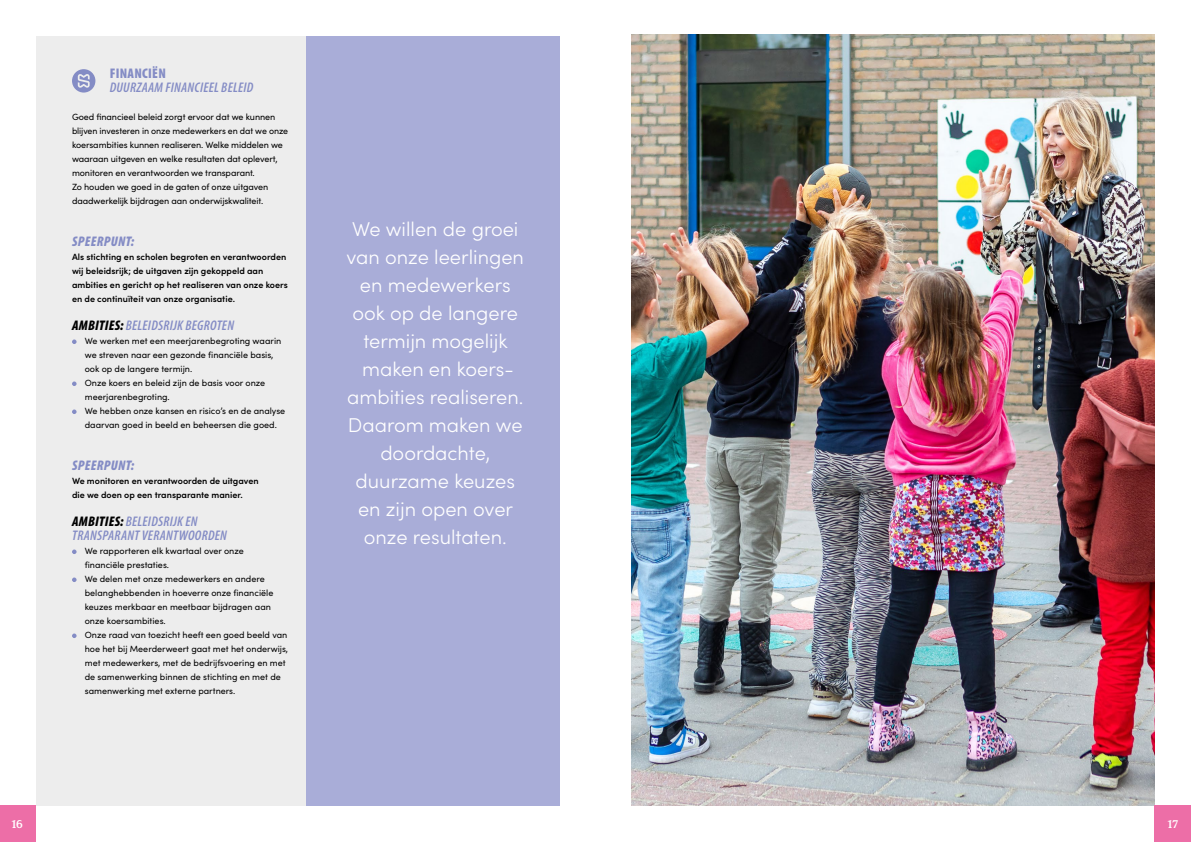
<style>
.page{position:relative;width:1191px;height:842px;background:#fff}
.page>*{position:absolute;margin:0;border:0;box-sizing:border-box;transform-origin:0 0}
.t1{font:300 20px/28px "Sofia Pro";color:#fff;text-align:center}
.t2{font:italic 600 condensed 14px/14px "Myriad Pro";letter-spacing:.02em;color:#848cc5}
.t3{font:italic 900 condensed 14px "Myriad Pro";letter-spacing:.02em;color:#848cc5}
.t4{font:900 condensed 14px "Myriad Pro";letter-spacing:.02em;color:#848cc5}
.t5{font:500 11px "New Spirit";color:#fff}
.t6{font:9px/14px "Sofia Pro";color:#000}
.t7{font:600 9px/14px "Sofia Pro";color:#000}
.s1{font-weight:900;color:#000}
</style>
<div class="page">
<div style="left:36px;top:36px;width:523px;height:770px;background:#ededed"></div>
<div style="left:306px;top:36px;width:253px;height:770px;background:#a9add8"></div>
<div style="left:0;top:806px;width:35px;height:36px;background:#ed6ea7"></div>
<svg style="left:72px;top:339px;width:5px;height:5px"></svg>
<svg style="left:72px;top:381px;width:5px;height:5px"></svg>
<svg style="left:72px;top:409px;width:5px;height:5px"></svg>
<svg style="left:72px;top:549px;width:5px;height:5px"></svg>
<svg style="left:72px;top:577px;width:5px;height:5px"></svg>
<svg style="left:72px;top:633px;width:5px;height:5px"></svg>
<svg style="left:72px;top:69px;width:23px;height:24px"></svg>
<img style="left:631px;top:34px;width:524px;height:772px">
<div style="left:1155px;top:806px;width:36px;height:36px;background:#ed6ea7"></div>
<h2 class="t4" style="left:110px;top:64px;width:58px">FINANCIËN</h2>
<h2 class="t2" style="left:110px;top:80px;width:145px">DUURZAAM FINANCIEEL BELEID</h2>
<p class="t6" style="left:72px;top:109px;width:218px">Goed financieel beleid zorgt ervoor dat we kunnen blijven investeren in onze medewerkers en dat we onze koersambities kunnen realiseren. Welke middelen we waaraan uitgeven en welke resultaten dat oplevert, monitoren en verantwoorden we transparant.<br>Zo houden we goed in de gaten of onze uitgaven daadwerkelijk bijdragen aan onderwijskwaliteit.</p>
<h2 class="t3" style="left:72px;top:232px;width:64px">SPEERPUNT:</h2>
<p class="t7" style="left:72px;top:249px;width:217px">Als stichting en scholen begroten en verantwoorden wij beleidsrijk; de uitgaven zijn gekoppeld aan ambities en gericht op het realiseren van onze koers en de continuïteit van onze organisatie.</p>
<h2 class="t2" style="left:72px;top:318px;width:163px"><span class="s1">AMBITIES:</span> BELEIDSRIJK BEGROTEN</h2>
<p class="t6" style="left:85px;top:333px;width:202px">We werken met een meerjarenbegroting waarin we streven naar een gezonde financiële basis, ook op de langere termijn.<br>Onze koers en beleid zijn de basis voor onze meerjarenbegroting.<br>We hebben onze kansen en risico’s en de analyse daarvan goed in beeld en beheersen die goed.</p>
<h2 class="t3" style="left:72px;top:456px;width:64px">SPEERPUNT:</h2>
<p class="t7" style="left:72px;top:473px;width:188px">We monitoren en verantwoorden de uitgaven die we doen op een transparante manier.</p>
<h2 class="t2" style="left:72px;top:514px;width:156px"><span class="s1">AMBITIES:</span> BELEIDSRIJK EN<br>TRANSPARANT VERANTWOORDEN</h2>
<p class="t6" style="left:85px;top:543px;width:205px">We rapporteren elk kwartaal over onze<br>financiële prestaties.<br>We delen met onze medewerkers en andere belanghebbenden in hoeverre onze financiële keuzes merkbaar en meetbaar bijdragen aan onze koersambities.<br>Onze raad van toezicht heeft een goed beeld van hoe het bij Meerderweert gaat met het onderwijs, met medewerkers, met de bedrijfsvoering en met de samenwerking binnen de stichting en met de samenwerking met externe partners.</p>
<p class="t5" style="left:12px;top:817px;width:12px">16</p>
<h1 class="t1" style="left:346px;top:214px;width:179px">We willen de groei van onze leerlingen en medewerkers ook op de langere termijn mogelijk maken en koers&shy;ambities realiseren.<br>Daarom maken we doordachte, duurzame keuzes en zijn open over onze resultaten.</h1>
<p class="t5" style="left:1168px;top:817px;width:12px">17</p>
</div>
